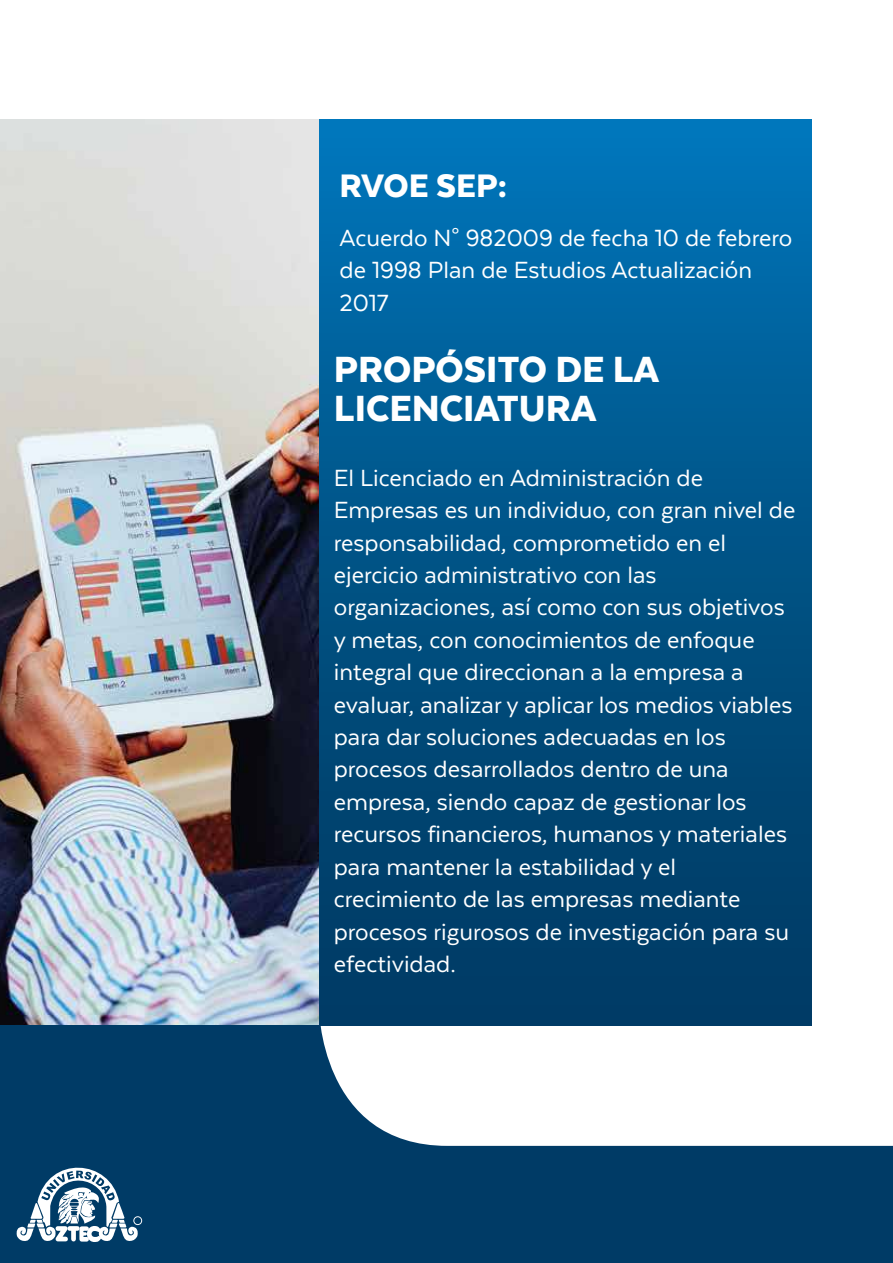
<style>
.page{position:relative;width:893px;height:1263px;background:#fff}
.page>*{position:absolute;margin:0;border:0;box-sizing:border-box;transform-origin:0 0}
.t1{font:900 42px/39px "Texta";color:#fff}
.t2{font:900 37.5px "Texta";color:#fff}
.t3{font:27px/32.4px "Texta";color:#fff}
</style>
<div class="page">
<div style="left:0;top:774px;width:893px;height:489px;background:#003b66"></div>
<div style="left:320px;top:752px;width:573px;height:394px;background:#fff"></div>
<div style="left:319px;top:120px;width:492px;height:905px;background:linear-gradient(to bottom,#0073b6,#00365c)"></div>
<img style="left:0;top:120px;width:319px;height:905px">
<svg style="left:16px;top:1167px;width:126px;height:75px"></svg>
<h2 class="t2" style="left:340px;top:166px;width:169px">RVOE SEP:</h2>
<p class="t3" style="left:340px;top:221px;width:454px">Acuerdo N° 982009 de fecha 10 de febrero de 1998 Plan de Estudios Actualización<br>2017</p>
<h1 class="t1" style="left:334px;top:349px;width:327px">PROPÓSITO DE LA<br>LICENCIATURA</h1>
<p class="t3" style="left:334px;top:461px;width:463px">El Licenciado en Administración de Empresas es un individuo, con gran nivel de responsabilidad, comprometido en el ejercicio administrativo con las organizaciones, así como con sus objetivos y metas, con conocimientos de enfoque integral que direccionan a la empresa a evaluar, analizar y aplicar los medios viables para dar soluciones adecuadas en los procesos desarrollados dentro de una empresa, siendo capaz de gestionar los recursos financieros, humanos y materiales para mantener la estabilidad y el crecimiento de las empresas mediante procesos rigurosos de investigación para su efectividad.</p>
</div>
